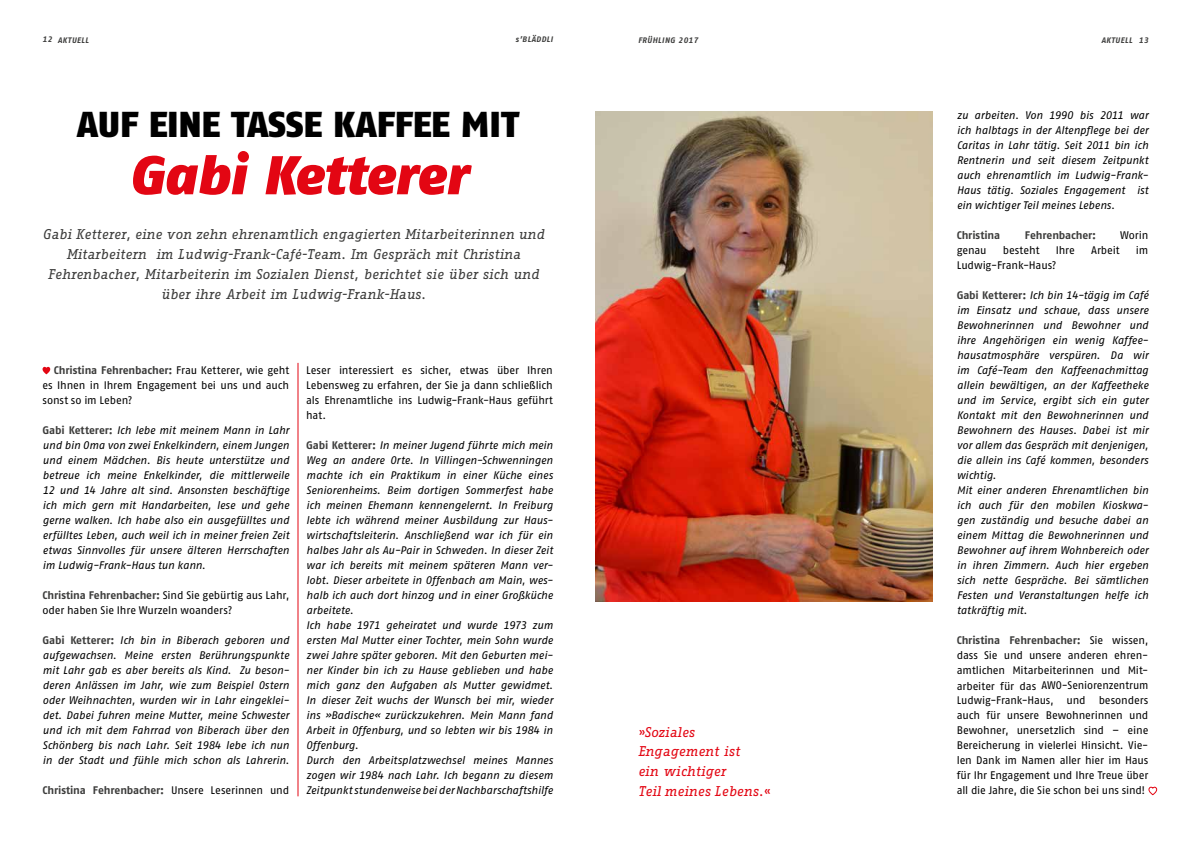
<style>
.page{position:relative;width:1191px;height:842px;background:#fff}
.page>*{position:absolute;margin:0;border:0;box-sizing:border-box;transform-origin:0 0}
.t1{font:italic 900 54.4px "Fago No";letter-spacing:-.015em;color:#e30613}
.t2{font:900 36px "Fago No";letter-spacing:-.01em;color:#000}
.t3{font:italic 13.7px/20px "Fago Office Serif";color:#3c3c3b;text-align:center}
.t4{font:italic 13.7px/19.6px "Fago Office Serif";color:#e30613}
.t5{font:italic 11px/15px "Fago No Regular Tf";letter-spacing:-.01em;color:#000;text-align:justify}
.t6{font:11px/15px "Fago No Regular Tf";letter-spacing:-.015em;color:#000}
.t7{font:700 11px "Fago No";letter-spacing:-.015em;color:#3c3c3b}
.t8{font:italic 8px "Fago No Bold Tf";letter-spacing:.05em;color:#3c3c3b}
.s1{font-family:"Fago No Regular Tf";font-weight:400;color:#000}
.s2{font-family:"Fago No";font-weight:700;font-style:normal;color:#3c3c3b}
.s3{font-family:"Fago No";font-weight:700;color:#3c3c3b}
</style>
<div class="page">
<svg style="left:43px;top:367px;width:7px;height:7px"></svg>
<img style="left:595px;top:112px;width:337px;height:490px">
<hr style="left:298px;top:363px;width:1px;height:433px;background:#e30613">
<svg style="left:1148px;top:786px;width:9px;height:10px"></svg>
<p class="t8" style="left:43px;top:35px;width:48px">12 AKTUELL</p>
<p class="t8" style="left:515px;top:35px;width:39px">s’BLÄDDLI</p>
<p class="t8" style="left:638px;top:35px;width:62px">FRÜHLING 2017</p>
<p class="t8" style="left:1101px;top:35px;width:48px">AKTUELL 13</p>
<h2 class="t2" style="left:77px;top:103px;width:443px">AUF EINE TASSE KAFFEE MIT</h2>
<h1 class="t1" style="left:129px;top:142px;width:340px">Gabi Ketterer</h1>
<p class="t3" style="left:43px;top:224px;width:503px">Gabi Ketterer, eine von zehn ehrenamtlich engagierten Mitarbeiterinnen und Mitarbeitern im Ludwig-Frank-Café-Team. Im Gespräch mit Christina Fehrenbacher, Mitarbeiterin im Sozialen Dienst, berichtet sie über sich und über ihre Arbeit im Ludwig-Frank-Haus.</p>
<p class="t7" style="left:54px;top:364px;width:237px">Christina Fehrenbacher: <span class="s1">Frau Ketterer, wie geht</span></p>
<p class="t6" style="left:43px;top:378px;width:248px">es Ihnen in Ihrem Engagement bei uns und auch sonst so im Leben?</p>
<p class="t5" style="left:43px;top:423px;width:248px"><span class="s2">Gabi Ketterer:</span> Ich lebe mit meinem Mann in Lahr und bin Oma von zwei Enkelkindern, einem Jungen und einem Mädchen. Bis heute unterstütze und betreue ich meine Enkelkinder, die mittlerweile 12 und 14 Jahre alt sind. Ansonsten beschäftige ich mich gern mit Handarbeiten, lese und gehe gerne walken. Ich habe also ein ausgefülltes und erfülltes Leben, auch weil ich in meiner freien Zeit etwas Sinnvolles für unsere älteren Herrschaften im Ludwig-Frank-Haus tun kann.</p>
<p class="t6" style="left:43px;top:588px;width:248px"><span class="s3">Christina Fehrenbacher:</span> Sind Sie gebürtig aus Lahr, oder haben Sie Ihre Wurzeln woanders?</p>
<p class="t5" style="left:43px;top:633px;width:248px"><span class="s2">Gabi Ketterer:</span> Ich bin in Biberach geboren und aufgewachsen. Meine ersten Berührungspunkte mit Lahr gab es aber bereits als Kind. Zu beson&shy;deren Anlässen im Jahr, wie zum Beispiel Ostern oder Weihnachten, wurden wir in Lahr eingeklei&shy;det. Dabei fuhren meine Mutter, meine Schwester und ich mit dem Fahrrad von Biberach über den Schönberg bis nach Lahr. Seit 1984 lebe ich nun in der Stadt und fühle mich schon als Lahrerin.</p>
<p class="t7" style="left:43px;top:784px;width:248px">Christina Fehrenbacher: <span class="s1">Unsere Leserinnen und</span></p>
<p class="t6" style="left:306px;top:363px;width:248px;text-align:justify">Leser interessiert es sicher, etwas über Ihren Lebensweg zu erfahren, der Sie ja dann schließlich als Ehrenamtliche ins Ludwig-Frank-Haus geführt hat.</p>
<p class="t5" style="left:306px;top:438px;width:248px;text-align:left"><span class="s2">Gabi Ketterer:</span> In meiner Jugend führte mich mein Weg an andere Orte. In Villingen-Schwenningen machte ich ein Praktikum in einer Küche eines Seniorenheims. Beim dortigen Sommerfest habe ich meinen Ehemann kennengelernt. In Freiburg lebte ich während meiner Ausbildung zur Haus&shy;wirtschaftsleiterin. Anschließend war ich für ein halbes Jahr als Au-Pair in Schweden. In dieser Zeit war ich bereits mit meinem späteren Mann ver&shy;lobt. Dieser arbeitete in Offenbach am Main, wes&shy;halb ich auch dort hinzog und in einer Großküche arbeitete.<br>Ich habe 1971 geheiratet und wurde 1973 zum ersten Mal Mutter einer Tochter, mein Sohn wurde zwei Jahre später geboren. Mit den Geburten mei&shy;ner Kinder bin ich zu Hause geblieben und habe mich ganz den Aufgaben als Mutter gewidmet.<br>In dieser Zeit wuchs der Wunsch bei mir, wieder ins »Badische« zurückzukehren. Mein Mann fand Arbeit in Offenburg, und so lebten wir bis 1984 in Offenburg.<br>Durch den Arbeitsplatzwechsel meines Mannes zogen wir 1984 nach Lahr. Ich begann zu diesem Zeitpunkt stundenweise bei der Nachbarschaftshilfe</p>
<p class="t4" style="left:638px;top:722px;width:133px">»Soziales<br>Engagement ist<br>ein wichtiger<br>Teil meines Lebens.«</p>
<p class="t5" style="left:956px;top:108px;width:193px">zu arbeiten. Von 1990 bis 2011 war ich halbtags in der Altenpflege bei der Caritas in Lahr tätig. Seit 2011 bin ich Rentnerin und seit diesem Zeitpunkt auch ehrenamtlich im Ludwig-Frank-Haus tätig. Soziales Engagement ist ein wichtiger Teil meines Lebens.</p>
<p class="t7" style="left:956px;top:229px;width:45px">Christina</p>
<p class="t7" style="left:1025px;top:229px;width:73px">Fehrenbacher:</p>
<p class="t6" style="left:1120px;top:228px;width:30px">Worin</p>
<p class="t6" style="left:956px;top:243px;width:31px">genau</p>
<p class="t6" style="left:1002px;top:243px;width:38px">besteht</p>
<p class="t6" style="left:1055px;top:243px;width:21px">Ihre</p>
<p class="t6" style="left:1091px;top:243px;width:30px">Arbeit</p>
<p class="t6" style="left:1136px;top:243px;width:14px">im</p>
<p class="t6" style="left:956px;top:258px;width:101px">Ludwig-Frank-Haus?</p>
<p class="t5" style="left:956px;top:288px;width:193px;text-align:left"><span class="s2">Gabi Ketterer:</span> Ich bin 14-tägig im Café im Einsatz und schaue, dass unsere Bewohnerinnen und Bewohner und ihre Angehörigen ein wenig Kaffee&shy;hausatmosphäre verspüren. Da wir im Café-Team den Kaffeenachmittag allein bewältigen, an der Kaffeetheke und im Service, ergibt sich ein guter Kontakt mit den Bewohnerinnen und Bewohnern des Hauses. Dabei ist mir vor allem das Gespräch mit denjenigen, die allein ins Café kommen, besonders wichtig.<br>Mit einer anderen Ehrenamtlichen bin ich auch für den mobilen Kioskwa&shy;gen zuständig und besuche dabei an einem Mittag die Bewohnerinnen und Bewohner auf ihrem Wohnbereich oder in ihren Zimmern. Auch hier ergeben sich nette Gespräche. Bei sämtlichen Festen und Veranstaltungen helfe ich tatkräftig mit.</p>
<p class="t7" style="left:956px;top:634px;width:193px">Christina Fehrenbacher: <span class="s1">Sie wissen,</span></p>
<p class="t6" style="left:956px;top:648px;width:193px;text-align:justify">dass Sie und unsere anderen ehren&shy;amtlichen Mitarbeiterinnen und Mit&shy;arbeiter für das AWO-Seniorenzentrum Ludwig-Frank-Haus, und besonders auch für unsere Bewohnerinnen und Bewohner, unersetzlich sind – eine Bereicherung in vielerlei Hinsicht. Vie&shy;len Dank im Namen aller hier im Haus für Ihr Engagement und Ihre Treue über all die Jahre, die Sie schon bei uns sind!</p>
</div>
